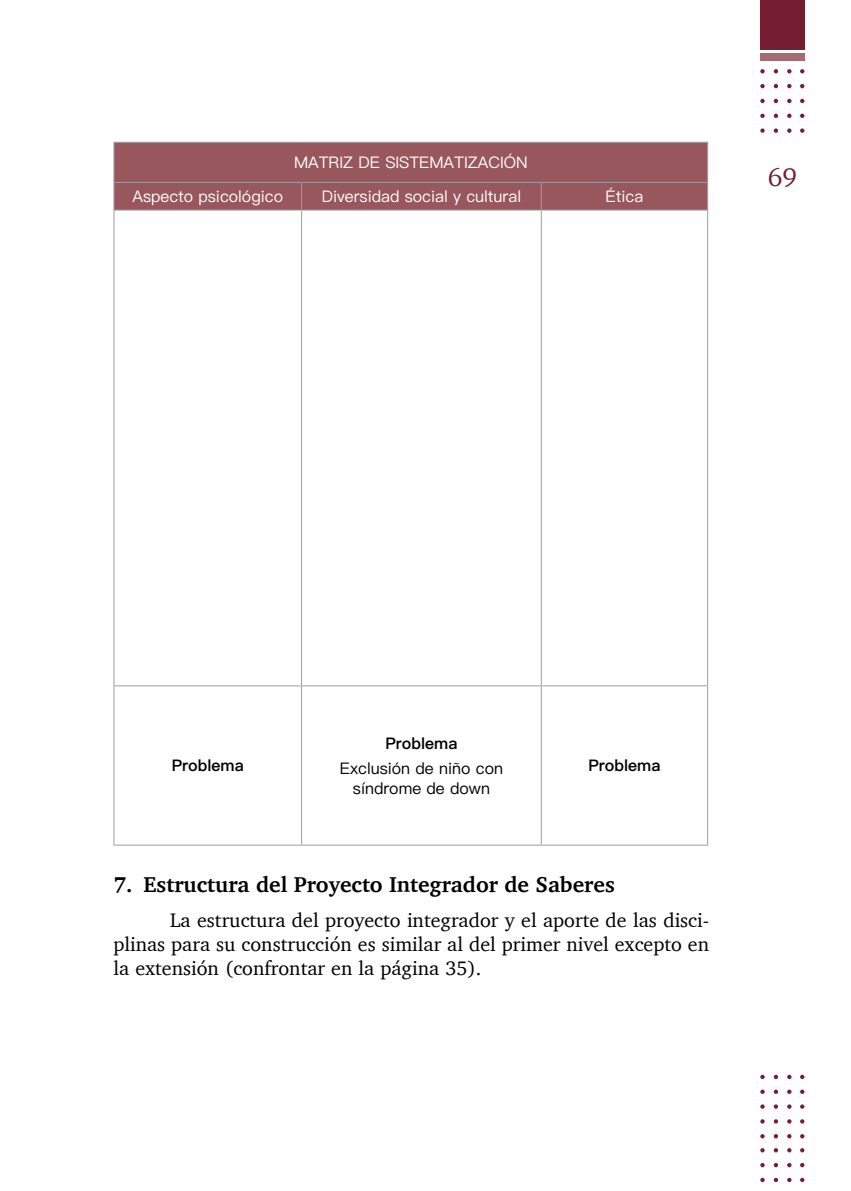
<style>
.page{position:relative;width:851px;height:1191px;background:#fff}
.page>*{position:absolute;margin:0;border:0;box-sizing:border-box;transform-origin:0 0}
.t1{font:26px "Charter";color:#751e31}
.t2{font:700 22px "Charter";color:#000}
.t3{font:20px/24px "Charter";color:#000;text-align:justify}
.t4{font:16px "Ping Fang HK";color:#fff}
.t5{font:16px/20px "Ping Fang HK";color:#000;text-align:center}
.t6{font:600 16px "Ping Fang HK";color:#000}
</style>
<div class="page">
<svg style="left:773px;top:1148px;width:5px;height:4px"></svg>
<svg style="left:760px;top:1148px;width:4px;height:4px"></svg>
<svg style="left:787px;top:1148px;width:4px;height:4px"></svg>
<svg style="left:800px;top:1148px;width:4px;height:4px"></svg>
<svg style="left:773px;top:1163px;width:5px;height:4px"></svg>
<svg style="left:760px;top:1163px;width:4px;height:4px"></svg>
<svg style="left:787px;top:1163px;width:4px;height:4px"></svg>
<svg style="left:800px;top:1163px;width:4px;height:4px"></svg>
<svg style="left:773px;top:1177px;width:5px;height:5px"></svg>
<svg style="left:760px;top:1177px;width:4px;height:5px"></svg>
<svg style="left:787px;top:1177px;width:4px;height:5px"></svg>
<svg style="left:800px;top:1177px;width:4px;height:5px"></svg>
<svg style="left:773px;top:1074px;width:5px;height:5px"></svg>
<svg style="left:760px;top:1074px;width:4px;height:5px"></svg>
<svg style="left:787px;top:1074px;width:4px;height:5px"></svg>
<svg style="left:800px;top:1074px;width:4px;height:5px"></svg>
<svg style="left:773px;top:1089px;width:5px;height:5px"></svg>
<svg style="left:760px;top:1089px;width:4px;height:5px"></svg>
<svg style="left:787px;top:1089px;width:4px;height:5px"></svg>
<svg style="left:800px;top:1089px;width:4px;height:5px"></svg>
<svg style="left:773px;top:1104px;width:5px;height:4px"></svg>
<svg style="left:760px;top:1104px;width:4px;height:4px"></svg>
<svg style="left:787px;top:1104px;width:4px;height:4px"></svg>
<svg style="left:800px;top:1104px;width:4px;height:4px"></svg>
<svg style="left:773px;top:1119px;width:5px;height:4px"></svg>
<svg style="left:760px;top:1119px;width:4px;height:4px"></svg>
<svg style="left:787px;top:1119px;width:4px;height:4px"></svg>
<svg style="left:800px;top:1119px;width:4px;height:4px"></svg>
<svg style="left:773px;top:1134px;width:5px;height:4px"></svg>
<svg style="left:760px;top:1134px;width:4px;height:4px"></svg>
<svg style="left:787px;top:1134px;width:4px;height:4px"></svg>
<svg style="left:800px;top:1134px;width:4px;height:4px"></svg>
<div style="left:760px;top:53px;width:44px;height:8px;background:#a56b6f"></div>
<div style="left:760px;top:0;width:44px;height:50px;background:#751e31"></div>
<svg style="left:773px;top:69px;width:5px;height:4px"></svg>
<svg style="left:760px;top:69px;width:4px;height:4px"></svg>
<svg style="left:787px;top:69px;width:4px;height:4px"></svg>
<svg style="left:800px;top:69px;width:4px;height:4px"></svg>
<svg style="left:773px;top:84px;width:5px;height:4px"></svg>
<svg style="left:760px;top:84px;width:4px;height:4px"></svg>
<svg style="left:787px;top:84px;width:4px;height:4px"></svg>
<svg style="left:800px;top:84px;width:4px;height:4px"></svg>
<svg style="left:773px;top:99px;width:5px;height:4px"></svg>
<svg style="left:760px;top:99px;width:4px;height:4px"></svg>
<svg style="left:787px;top:99px;width:4px;height:4px"></svg>
<svg style="left:800px;top:99px;width:4px;height:4px"></svg>
<svg style="left:773px;top:114px;width:5px;height:4px"></svg>
<svg style="left:760px;top:114px;width:4px;height:4px"></svg>
<svg style="left:787px;top:114px;width:4px;height:4px"></svg>
<svg style="left:800px;top:114px;width:4px;height:4px"></svg>
<svg style="left:773px;top:128px;width:5px;height:5px"></svg>
<svg style="left:760px;top:128px;width:4px;height:5px"></svg>
<svg style="left:787px;top:128px;width:4px;height:5px"></svg>
<svg style="left:800px;top:128px;width:4px;height:5px"></svg>
<div style="left:113px;top:142px;width:595px;height:67px;background:#98565d"></div>
<hr style="left:113px;top:209px;width:188px;height:1px;background:#9d9d9c">
<hr style="left:113px;top:210px;width:1px;height:475px;background:#9d9d9c">
<hr style="left:301px;top:209px;width:240px;height:1px;background:#9d9d9c">
<hr style="left:301px;top:210px;width:1px;height:475px;background:#9d9d9c">
<hr style="left:541px;top:209px;width:167px;height:1px;background:#9d9d9c">
<hr style="left:540px;top:210px;width:1px;height:475px;background:#9d9d9c">
<hr style="left:707px;top:210px;width:1px;height:475px;background:#9d9d9c">
<hr style="left:113px;top:685px;width:188px;height:1px;background:#9d9d9c">
<hr style="left:113px;top:686px;width:1px;height:158px;background:#9d9d9c">
<hr style="left:301px;top:685px;width:240px;height:1px;background:#9d9d9c">
<hr style="left:301px;top:686px;width:1px;height:158px;background:#9d9d9c">
<hr style="left:541px;top:685px;width:167px;height:1px;background:#9d9d9c">
<hr style="left:540px;top:686px;width:1px;height:158px;background:#9d9d9c">
<hr style="left:707px;top:686px;width:1px;height:158px;background:#9d9d9c">
<hr style="left:113px;top:844px;width:188px;height:1px;background:#9d9d9c">
<hr style="left:301px;top:844px;width:240px;height:1px;background:#9d9d9c">
<hr style="left:541px;top:844px;width:167px;height:1px;background:#9d9d9c">
<p class="t4" style="left:294px;top:153px;width:235px">MATRIZ DE SISTEMATIZACIÓN</p>
<p class="t4" style="left:132px;top:186px;width:152px">Aspecto psicológico</p>
<p class="t4" style="left:322px;top:186px;width:201px">Diversidad social y cultural</p>
<p class="t4" style="left:605px;top:186px;width:39px">Ética</p>
<h1 class="t1" style="left:767px;top:154px;width:30px">69</h1>
<p class="t6" style="left:172px;top:756px;width:74px">Problema</p>
<p class="t6" style="left:385px;top:733px;width:74px">Problema</p>
<p class="t5" style="left:340px;top:758px;width:164px">Exclusión de niño con síndrome de down</p>
<p class="t6" style="left:588px;top:756px;width:74px">Problema</p>
<p class="t2" style="left:113px;top:865px;width:503px">7. Estructura del Proyecto Integrador de Saberes</p>
<p class="t3" style="left:113px;top:908px;width:597px;text-indent:57px">La estructura del proyecto integrador y el aporte de las disci&shy;plinas para su construcción es similar al del primer nivel excepto en la extensión (confrontar en la página 35).</p>
</div>
